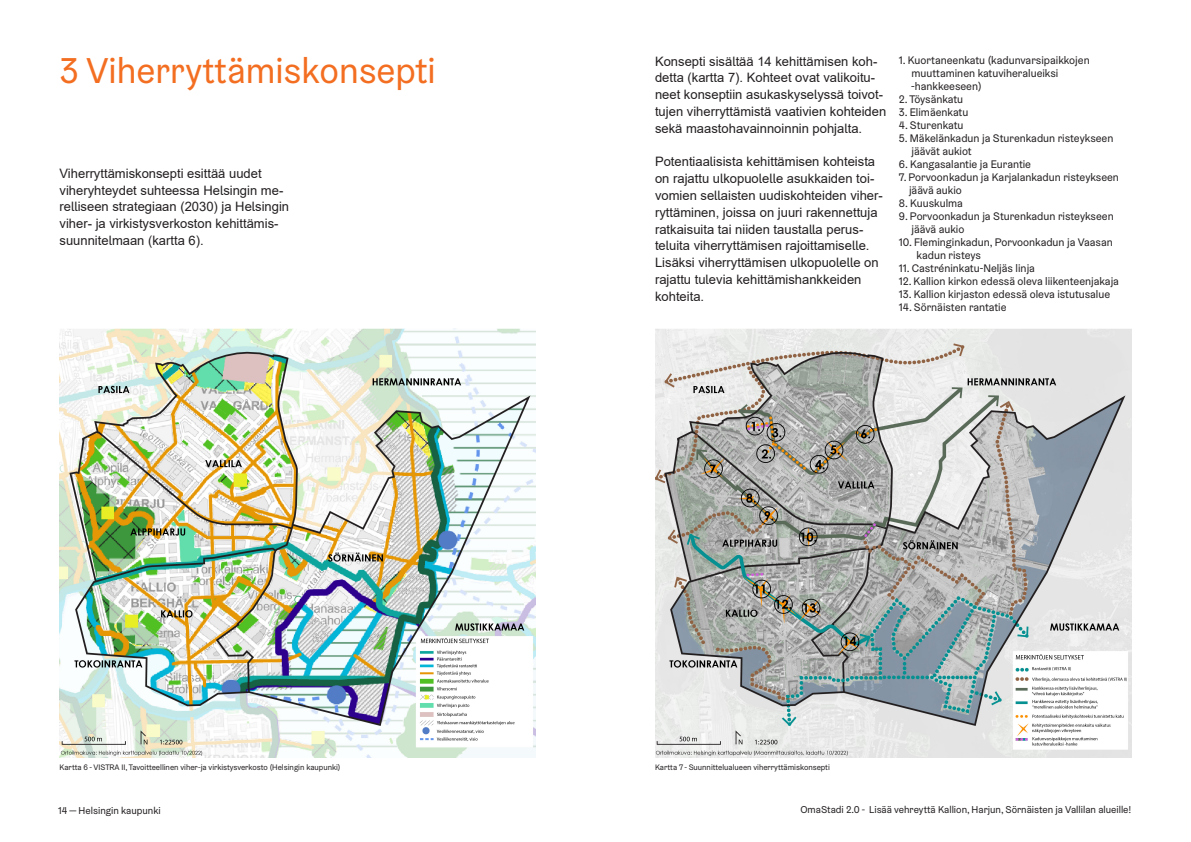
<style>
.page{position:relative;width:1191px;height:842px;background:#fff}
.page>*{position:absolute;margin:0;border:0;box-sizing:border-box;transform-origin:0 0}
.Otsikko_36pt{font:36px "Helsinki Grotesk";color:#f36e21}
.Leipis_14_pt{font:13px/16.8px "Arial";color:#231f20}
.Luettelo{font:11px "Helsinki Grotesk";color:#231f20}
.t1{font:10px "Helsinki Grotesk";color:#231f20}
.Kuvateksti{font:8px "Helsinki Grotesk";color:#231f20}
</style>
<div class="page">
<img style="left:655px;top:329px;width:476px;height:429px">
<img style="left:60px;top:329px;width:476px;height:429px">
<p class="Otsikko_36pt" style="left:60px;top:48px;width:378px">3 Viherryttämiskonsepti</p>
<p class="Leipis_14_pt" style="left:60px;top:165px;width:231px">Viherryttämiskonsepti esittää uudet viheryhteydet suhteessa Helsingin me&shy;relliseen strategiaan (2030) ja Helsingin viher- ja virkistysverkoston kehittämis&shy;suunnitelmaan (kartta 6).</p>
<p class="Kuvateksti" style="left:60px;top:762px;width:282px">Kartta 6 - VISTRA II, Tavoitteellinen viher-ja virkistysverkosto (Helsingin kaupunki)</p>
<p class="Leipis_14_pt" style="left:655px;top:53px;width:233px">Konsepti sisältää 14 kehittämisen koh&shy;detta (kartta 7). Kohteet ovat valikoitu&shy;neet konseptiin asukaskyselyssä toivot&shy;tujen viherryttämistä vaativien kohteiden sekä maastohavainnoinnin pohjalta.</p>
<p class="Leipis_14_pt" style="left:655px;top:153px;width:229px">Potentiaalisista kehittämisen kohteista on rajattu ulkopuolelle asukkaiden toi&shy;vomien sellaisten uudiskohteiden viher&shy;ryttäminen, joissa on juuri rakennettuja ratkaisuita tai niiden taustalla perus&shy;teluita viherryttämisen rajoittamiselle.<br>Lisäksi viherryttämisen ulkopuolelle on rajattu tulevia kehittämishankkeiden kohteita.</p>
<p class="Luettelo" style="left:899px;top:54px;width:192px">1. Kuortaneenkatu (kadunvarsipaikkojen</p>
<p class="Luettelo" style="left:911px;top:67px;width:148px">muuttaminen katuviheralueiksi</p>
<p class="Luettelo" style="left:911px;top:80px;width:72px">-hankkeeseen)</p>
<p class="Luettelo" style="left:899px;top:93px;width:66px">2. Töysänkatu</p>
<p class="Luettelo" style="left:899px;top:106px;width:71px">3. Elimäenkatu</p>
<p class="Luettelo" style="left:899px;top:119px;width:66px">4. Sturenkatu</p>
<p class="Luettelo" style="left:899px;top:132px;width:216px">5. Mäkelänkadun ja Sturenkadun risteykseen</p>
<p class="Luettelo" style="left:911px;top:145px;width:61px">jäävät aukiot</p>
<p class="Luettelo" style="left:899px;top:158px;width:134px">6. Kangasalantie ja Eurantie</p>
<p class="Luettelo" style="left:899px;top:171px;width:222px">7. Porvoonkadun ja Karjalankadun risteykseen</p>
<p class="Luettelo" style="left:909px;top:184px;width:54px">jäävä aukio</p>
<p class="Luettelo" style="left:899px;top:197px;width:66px">8. Kuuskulma</p>
<p class="Luettelo" style="left:899px;top:210px;width:216px">9. Porvoonkadun ja Sturenkadun risteykseen</p>
<p class="Luettelo" style="left:911px;top:223px;width:54px">jäävä aukio</p>
<p class="Luettelo" style="left:899px;top:236px;width:215px">10. Fleminginkadun, Porvoonkadun ja Vaasan</p>
<p class="Luettelo" style="left:916px;top:249px;width:66px">kadun risteys</p>
<p class="Luettelo" style="left:899px;top:262px;width:138px">11. Castréninkatu-Neljäs linja</p>
<p class="Luettelo" style="left:899px;top:275px;width:221px">12. Kallion kirkon edessä oleva liikenteenjakaja</p>
<p class="Luettelo" style="left:899px;top:288px;width:213px">13. Kallion kirjaston edessä oleva istutusalue</p>
<p class="Luettelo" style="left:899px;top:301px;width:109px">14. Sörnäisten rantatie</p>
<p class="Kuvateksti" style="left:655px;top:762px;width:176px">Kartta 7 - Suunnittelualueen viherryttämiskonsepti</p>
<p class="t1" style="left:58px;top:804px;width:104px">14 — Helsingin kaupunki</p>
<p class="t1" style="left:800px;top:803px;width:332px">OmaStadi 2.0 - Lisää vehreyttä Kallion, Harjun, Sörnäisten ja Vallilan alueille!</p>
</div>
